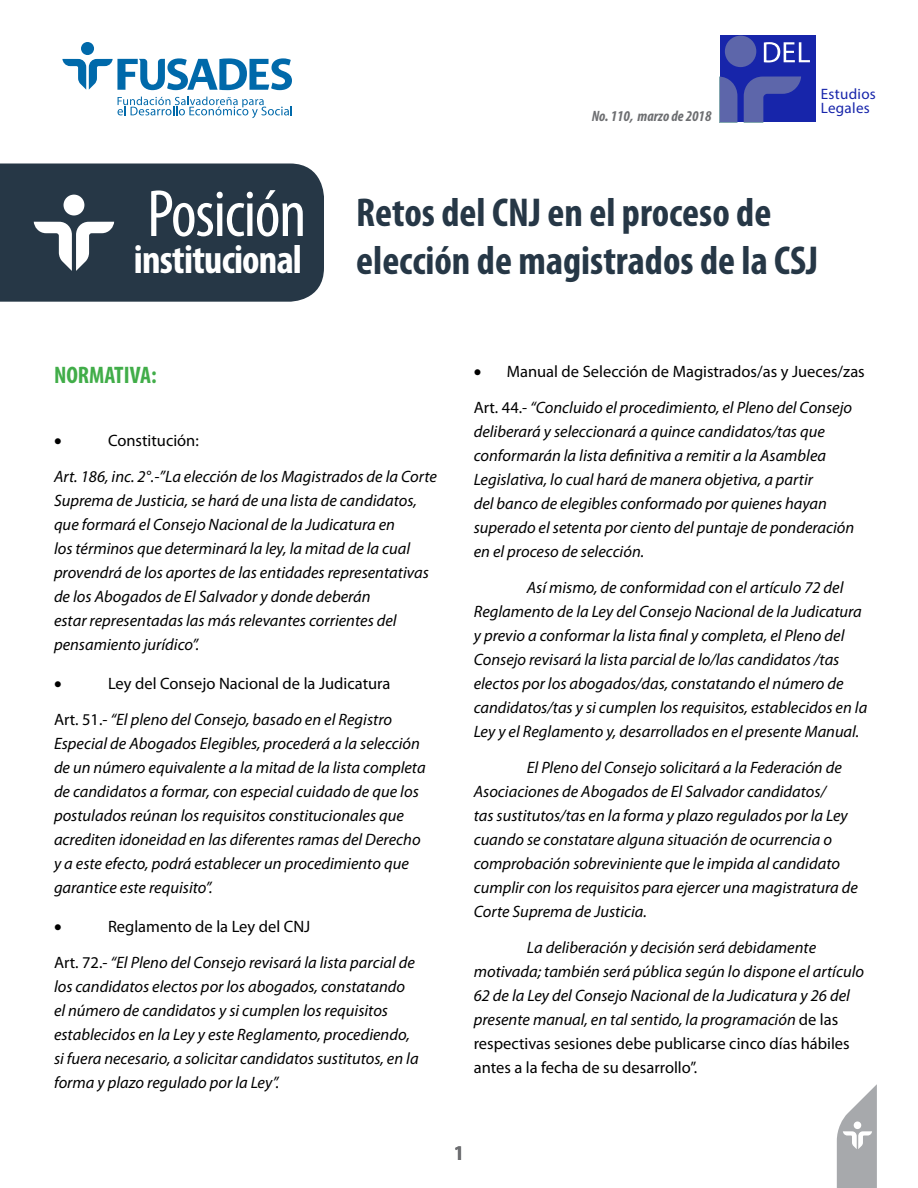
<style>
.page{position:relative;width:918px;height:1188px;background:#fff}
.page>*{position:absolute;margin:0;border:0;box-sizing:border-box;transform-origin:0 0}
.t1{font:condensed 67.2px "Myriad Pro";letter-spacing:-.02em;color:#fff}
.t2{font:700 condensed 40.5px/48.6px "Myriad Pro";color:#263746}
.t3{font:700 condensed 40.5px "Myriad Pro";letter-spacing:-.02em;color:#fff}
.t4{font:700 condensed 24px "Myriad Pro";color:#41ad49}
.t5{font:700 condensed 21px "Myriad Pro";color:#6d6e71}
.t6{font:italic 16.5px/24px "Myriad Pro";color:#000}
.t7{font:16.5px/36px "Myriad Pro";color:#000;text-align:right}
.t8{font:16.5px "Symbol";color:#000}
.t9{font:15.15px/14.1px "Myriad Pro";letter-spacing:.02em;color:#1725aa}
.t10{font:italic 700 condensed 15px "Myriad Pro";color:#6d6e71}
.s1{font-style:italic}
.s2{font-style:normal}
</style>
<div class="page">
<svg style="left:837px;top:1084px;width:40px;height:104px"></svg>
<div style="left:81px;top:42px;width:13px;height:13px;background:#0069aa;border-radius:50%"></div>
<svg style="left:62px;top:58px;width:230px;height:32px"></svg>
<svg style="left:118px;top:97px;width:174px;height:21px"></svg>
<div style="left:720px;top:36px;width:95px;height:86px;background:#1725aa"></div>
<div style="left:725px;top:36px;width:31px;height:31px;background:#5d66aa;border-radius:50%"></div>
<svg style="left:744px;top:76px;width:57px;height:46px"></svg>
<svg style="left:720px;top:76px;width:17px;height:46px"></svg>
<svg style="left:764px;top:42px;width:46px;height:20px"></svg>
<div style="left:0;top:164px;width:324px;height:138px;background:#263746"></div>
<div style="left:64px;top:195px;width:20px;height:20px;background:#fff;border-radius:50%"></div>
<svg style="left:34px;top:222px;width:80px;height:49px"></svg>
<h1 class="t1" style="left:147px;top:173px;width:161px">Posición</h1>
<h2 class="t3" style="left:134px;top:234px;width:170px">institucional</h2>
<p class="t10" style="left:592px;top:106px;width:121px">No. 110, marzo de 2018</p>
<p class="t9" style="left:821px;top:87px;width:57px">Estudios<br>Legales</p>
<h2 class="t2" style="left:356px;top:187px;width:463px">Retos del CNJ en el proceso de elección de magistrados de la CSJ</h2>
<h3 class="t4" style="left:54px;top:360px;width:104px">NORMATIVA:</h3>
<p class="t8" style="left:54px;top:429px;width:9px">•</p>
<p class="t7" style="left:108px;top:422px;width:92px">Constitución:</p>
<p class="t6" style="left:54px;top:464px;width:385px">Art. 186, inc. 2°.-”La elección de los Magistrados de la Corte Suprema de Justicia, se hará de una lista de candidatos, que formará el Consejo Nacional de la Judicatura en<br>los términos que determinará la ley, la mitad de la cual provendrá de los aportes de las entidades representativas de los Abogados de El Salvador y donde deberán<br>estar representadas las más relevantes corrientes del pensamiento jurídico”.</p>
<p class="t8" style="left:54px;top:672px;width:9px">•</p>
<p class="t7" style="left:54px;top:665px;width:340px">Ley del Consejo Nacional de la Judicatura<br>Art. 51.- <span class="s1">“El pleno del Consejo, basado en el Registro</span></p>
<p class="t6" style="left:54px;top:731px;width:373px">Especial de Abogados Elegibles, procederá a la selección de un número equivalente a la mitad de la lista completa de candidatos a formar, con especial cuidado de que los postulados reúnan los requisitos constitucionales que acrediten idoneidad en las diferentes ramas del Derecho y a este efecto, podrá establecer un procedimiento que garantice este requisito”.</p>
<p class="t8" style="left:54px;top:915px;width:9px">•</p>
<p class="t6" style="left:54px;top:908px;width:362px;line-height:36px;text-indent:54px"><span class="s2">Reglamento de la Ley del CNJ<br>Art. 72.-</span> “El Pleno del Consejo revisará la lista parcial de</p>
<p class="t6" style="left:54px;top:974px;width:366px">los candidatos electos por los abogados, constatando el número de candidatos y si cumplen los requisitos establecidos en la Ley y este Reglamento, procediendo, si fuera necesario, a solicitar candidatos sustitutos, en la forma y plazo regulado por la Ley”.</p>
<p class="t7" style="left:474px;top:353px;width:393px;text-align:left">• Manual de Selección de Magistrados/as y Jueces/zas<br>Art. 44.- <span class="s1">“Concluido el procedimiento, el Pleno del Consejo</span></p>
<p class="t6" style="left:474px;top:419px;width:382px">deliberará y seleccionará a quince candidatos/tas que conformarán la lista definitiva a remitir a la Asamblea Legislativa, lo cual hará de manera objetiva, a partir<br>del banco de elegibles conformado por quienes hayan superado el setenta por ciento del puntaje de ponderación en el proceso de selección.</p>
<p class="t6" style="left:474px;top:575px;width:395px;text-indent:53px">Así mismo, de conformidad con el artículo 72 del Reglamento de la Ley del Consejo Nacional de la Judicatura y previo a conformar la lista final y completa, el Pleno del Consejo revisará la lista parcial de lo/las candidatos /tas electos por los abogados/das, constatando el número de candidatos/tas y si cumplen los requisitos, establecidos en la Ley y el Reglamento y, desarrollados en el presente Manual.</p>
<p class="t6" style="left:474px;top:755px;width:386px;text-indent:53px">El Pleno del Consejo solicitará a la Federación de Asociaciones de Abogados de El Salvador candidatos/<br>tas sustitutos/tas en la forma y plazo regulados por la Ley cuando se constatare alguna situación de ocurrencia o comprobación sobreviniente que le impida al candidato cumplir con los requisitos para ejercer una magistratura de Corte Suprema de Justicia.</p>
<p class="t6" style="left:474px;top:935px;width:392px;text-indent:53px">La deliberación y decisión será debidamente motivada; también será pública según lo dispone el artículo 62 de la Ley del Consejo Nacional de la Judicatura y 26 del presente manual, en tal sentido, la programación <span class="s2">de las respectivas sesiones debe publicarse cinco días hábiles antes a la fecha de su desarrollo”.</span></p>
<p class="t5" style="left:455px;top:1140px;width:10px">1</p>
</div>
